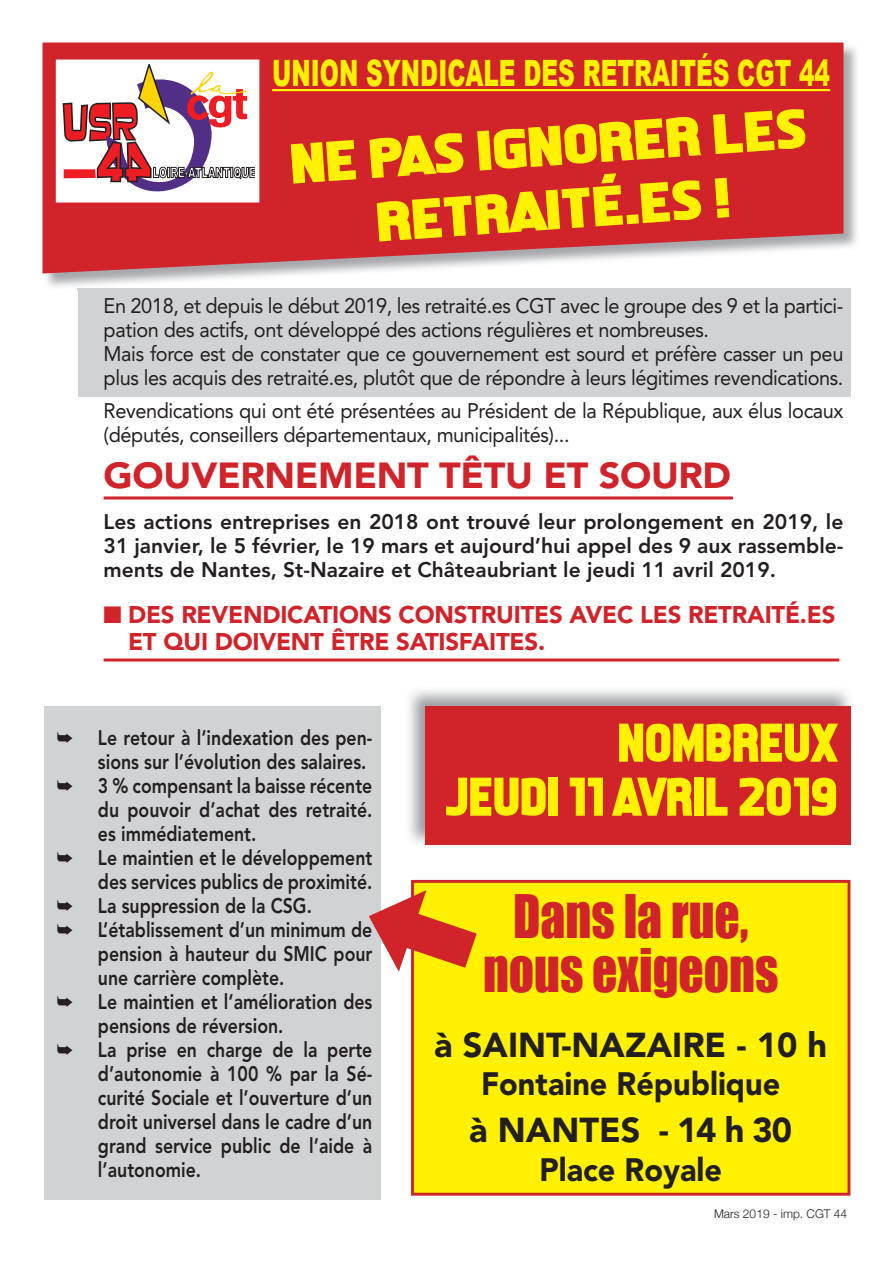
<style>
.page{position:relative;width:893px;height:1263px;background:#fff}
.page>*{position:absolute;margin:0;border:0;box-sizing:border-box;transform-origin:0 0}
.t1{font:62.1px/63.8px "She Smiles";color:#fff101;text-align:center;scale:1.3 1}
.t2{font:60px/54px "She Smiles";color:#fff101;text-align:right}
.t3{font:55.2px/54px "Impact";color:#d1232a;text-align:center;scale:.9 1}
.t4{font:900 36.3px "Arial";color:#fff101;scale:.64 1}
.t5{font:900 36px "Avenir LT Std";letter-spacing:-.01em;color:#d1232a;scale:1.05 1}
.t6{font:900 34.35px "Avenir LT Std";color:#231f20}
.t7{font:900 32.25px "Avenir LT Std";color:#231f20;scale:.95 1}
.t8{font:900 24px/27px "Avenir LT Std";letter-spacing:-.01em;color:#d1232a}
.t9{font:800 21px "Avenir LT Std";color:#231f20;scale:.84 1}
.t10{font:21px/24px "Avenir LT Std";letter-spacing:-.02em;color:#231f20;scale:.95 1}
.t11{font:800 21px/24px "Avenir LT Std";color:#231f20;text-align:justify}
.t12{font:300 12px "Helvetica Neue";color:#231f20}
</style>
<div class="page">
<div style="left:78px;top:288px;width:772px;height:109px;background:#d1d2d4"></div>
<img style="left:43px;top:43px;width:814px;height:247px">
<img style="left:78px;top:288px;width:772px;height:2px">
<svg style="left:43px;top:43px;width:800px;height:230px;background:#d2373e"></svg>
<div style="left:58px;top:62px;width:199px;height:138px;background:#fff"></div>
<svg style="left:63px;top:65px;width:191px;height:127px"></svg>
<hr style="left:104px;top:496px;width:629px;height:3px;background:#d1232a">
<hr style="left:104px;top:658px;width:735px;height:3px;background:#d1232a">
<hr style="left:272px;top:89px;width:558px;height:2px;background:#fff101">
<div style="left:412px;top:881px;width:437px;height:313px;background:#fff101"></div>
<div style="left:411px;top:880px;width:439px;height:316px;border:3px solid #d1232a"></div>
<div style="left:44px;top:706px;width:337px;height:494px;background:#d1d2d4"></div>
<img style="left:409px;top:690px;width:442px;height:155px">
<div style="left:425px;top:706px;width:425px;height:138px;background:#d1232a"></div>
<svg style="left:369px;top:880px;width:147px;height:116px"></svg>
<h3 class="t4" style="left:272px;top:46px;width:873px">UNION SYNDICALE DES RETRAITÉS CGT 44</h3>
<h1 class="t1" style="left:290px;top:132px;width:400px;rotate:-4deg">NE PAS IGNORER LES<br>RETRAITÉ.ES !</h1>
<p class="t10" style="left:104px;top:294px;width:780px">En 2018, et depuis le début 2019, les retraité.es CGT avec le groupe des 9 et la partici&shy;pation des actifs, ont développé des actions régulières et nombreuses.<br>Mais force est de constater que ce gouvernement est sourd et préfère casser un peu plus les acquis des retraité.es, plutôt que de répondre à leurs légitimes revendications.</p>
<p class="t10" style="left:104px;top:399px;width:780px">Revendications qui ont été présentées au Président de la République, aux élus locaux (députés, conseillers départementaux, municipalités)...</p>
<h3 class="t5" style="left:104px;top:454px;width:599px">GOUVERNEMENT TÊTU ET SOURD</h3>
<p class="t11" style="left:104px;top:510px;width:741px">Les actions entreprises en 2018 ont trouvé leur prolongement en 2019, le 31 janvier, le 5 février, le 19 mars et aujourd’hui appel des 9 aux rassemble&shy;ments de Nantes, St-Nazaire et Châteaubriant le jeudi 11 avril 2019.</p>
<p class="t8" style="left:128px;top:601px;width:709px;text-indent:-24px">■ DES REVENDICATIONS CONSTRUITES AVEC LES RETRAITÉ.ES<br>ET QUI DOIVENT ÊTRE SATISFAITES.</p>
<p class="t9" style="left:57px;top:725px;width:377px">➥ Le retour à l’indexation des pen-</p>
<p class="t9" style="left:98px;top:749px;width:321px">sions sur l’évolution des salaires.</p>
<p class="t9" style="left:57px;top:773px;width:377px">➥ 3 % compensant la baisse récente</p>
<p class="t9" style="left:98px;top:797px;width:328px">du pouvoir d’achat des retraité.</p>
<p class="t9" style="left:98px;top:821px;width:190px">es immédiatement.</p>
<p class="t9" style="left:57px;top:845px;width:377px">➥ Le maintien et le développement</p>
<p class="t9" style="left:98px;top:869px;width:328px">des services publics de proximité.</p>
<p class="t9" style="left:57px;top:893px;width:305px">➥ La suppression de la CSG.</p>
<p class="t9" style="left:57px;top:917px;width:377px">➥ L’établissement d’un minimum de</p>
<p class="t9" style="left:98px;top:941px;width:328px">pension à hauteur du SMIC pour</p>
<p class="t9" style="left:98px;top:965px;width:224px">une carrière complète.</p>
<p class="t9" style="left:57px;top:989px;width:377px">➥ Le maintien et l’amélioration des</p>
<p class="t9" style="left:98px;top:1013px;width:222px">pensions de réversion.</p>
<p class="t9" style="left:57px;top:1037px;width:377px">➥ La prise en charge de la perte</p>
<p class="t9" style="left:98px;top:1061px;width:328px">d’autonomie à 100 % par la Sé-</p>
<p class="t9" style="left:98px;top:1085px;width:328px">curité Sociale et l’ouverture d’un</p>
<p class="t9" style="left:98px;top:1109px;width:328px">droit universel dans le cadre d’un</p>
<p class="t9" style="left:98px;top:1133px;width:328px">grand service public de l’aide à</p>
<p class="t9" style="left:98px;top:1157px;width:124px">l’autonomie.</p>
<h2 class="t2" style="left:446px;top:715px;width:395px">NOMBREUX<br>JEUDI 11 AVRIL 2019</h2>
<h3 class="t3" style="left:483px;top:888px;width:330px">Dans la rue, nous exigeons</h3>
<h3 class="t6" style="left:434px;top:1024px;width:395px">à SAINT-NAZAIRE - 10 h</h3>
<h3 class="t7" style="left:481px;top:1064px;width:316px">Fontaine République</h3>
<h3 class="t6" style="left:469px;top:1109px;width:324px">à NANTES - 14 h 30</h3>
<h3 class="t7" style="left:539px;top:1150px;width:194px">Place Royale</h3>
<p class="t12" style="left:714px;top:1204px;width:135px">Mars 2019 - imp. CGT 44</p>
</div>
